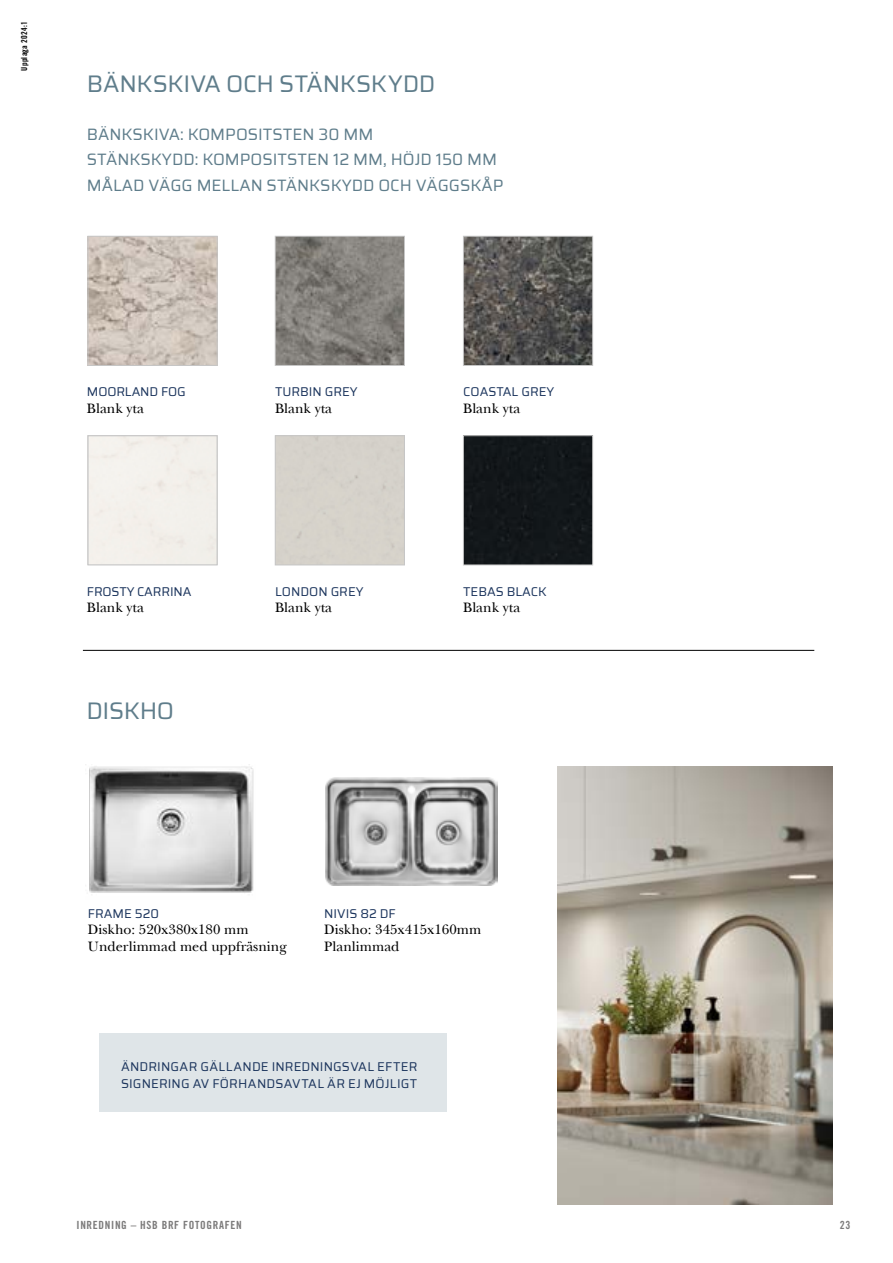
<style>
.page{position:relative;width:893px;height:1263px;background:#fff}
.page>*{position:absolute;margin:0;border:0;box-sizing:border-box;transform-origin:0 0}
.t1{font:24px "Saira";letter-spacing:-.015em;color:#5f7d8b}
.t2{font:16.5px/25.5px "Saira";color:#5f7d8b}
.t3{font:14.25px/16.5px "New Baskerville";color:#000}
.t4{font:12.75px/16.5px "Saira";color:#1c355d}
.t5{font:11.25px "Trade Gothic LT Pro Bd Cn 20";letter-spacing:.06em;color:#7c7b7b}
.t6{font:8.25px "Trade Gothic LT Pro Bd Cn 20";letter-spacing:.03em;color:#000}
</style>
<div class="page">
<img style="left:558px;top:767px;width:274px;height:438px">
<div style="left:99px;top:1033px;width:348px;height:78px;background:#dfe5e8"></div>
<hr style="left:83px;top:650px;width:731px;height:1px;background:#000">
<img style="left:90px;top:238px;width:125px;height:126px">
<div style="left:88px;top:236px;width:129px;height:130px;border:1px solid #c6c6c6"></div>
<div style="left:88px;top:435px;width:129px;height:130px;border:1px solid #c6c6c6"></div>
<img style="left:465px;top:238px;width:126px;height:126px">
<div style="left:463px;top:236px;width:130px;height:130px;border:1px solid #c6c6c6"></div>
<div style="left:465px;top:437px;width:126px;height:126px;background:#12171a"></div>
<div style="left:463px;top:435px;width:130px;height:130px;border:1px solid #c6c6c6"></div>
<img style="left:277px;top:238px;width:126px;height:126px">
<div style="left:275px;top:236px;width:130px;height:130px;border:1px solid #c6c6c6"></div>
<div style="left:275px;top:435px;width:130px;height:130px;border:1px solid #c6c6c6"></div>
<img style="left:85px;top:764px;width:169px;height:129px">
<img style="left:325px;top:777px;width:172px;height:108px">
<p class="t6" style="left:19px;top:71px;width:51px;rotate:-90deg">Upplaga 2024:1</p>
<h1 class="t1" style="left:87px;top:66px;width:350px">BÄNKSKIVA OCH STÄNKSKYDD</h1>
<p class="t2" style="left:87px;top:121px;width:418px">BÄNKSKIVA: KOMPOSITSTEN 30 MM<br>STÄNKSKYDD: KOMPOSITSTEN 12 MM, HÖJD 150 MM<br>MÅLAD VÄGG MELLAN STÄNKSKYDD OCH VÄGGSKÅP</p>
<p class="t4" style="left:87px;top:383px;width:100px">MOORLAND FOG</p>
<p class="t3" style="left:87px;top:400px;width:58px">Blank yta</p>
<p class="t4" style="left:87px;top:583px;width:106px">FROSTY CARRINA</p>
<p class="t3" style="left:87px;top:599px;width:58px">Blank yta</p>
<h1 class="t1" style="left:87px;top:693px;width:89px">DISKHO</h1>
<p class="t4" style="left:275px;top:383px;width:84px">TURBIN GREY</p>
<p class="t3" style="left:275px;top:400px;width:59px">Blank yta</p>
<p class="t4" style="left:275px;top:583px;width:90px">LONDON GREY</p>
<p class="t3" style="left:275px;top:599px;width:59px">Blank yta</p>
<p class="t4" style="left:463px;top:383px;width:93px">COASTAL GREY</p>
<p class="t3" style="left:463px;top:400px;width:59px">Blank yta</p>
<p class="t4" style="left:463px;top:583px;width:85px">TEBAS BLACK</p>
<p class="t3" style="left:463px;top:599px;width:59px">Blank yta</p>
<p class="t4" style="left:88px;top:905px;width:73px">FRAME 520</p>
<p class="t3" style="left:88px;top:922px;width:200px">Diskho: 520x380x180 mm<br>Underlimmad med uppfräsning</p>
<p class="t4" style="left:324px;top:905px;width:73px">NIVIS 82 DF</p>
<p class="t3" style="left:324px;top:922px;width:159px">Diskho: 345x415x160mm<br>Planlimmad</p>
<p class="t4" style="left:121px;top:1058px;width:298px">ÄNDRINGAR GÄLLANDE INREDNINGSVAL EFTER<br>SIGNERING AV FÖRHANDSAVTAL ÄR EJ MÖJLIGT</p>
<p class="t5" style="left:77px;top:1218px;width:167px">INREDNING – HSB BRF FOTOGRAFEN</p>
<p class="t5" style="left:840px;top:1218px;width:12px">23</p>
</div>
